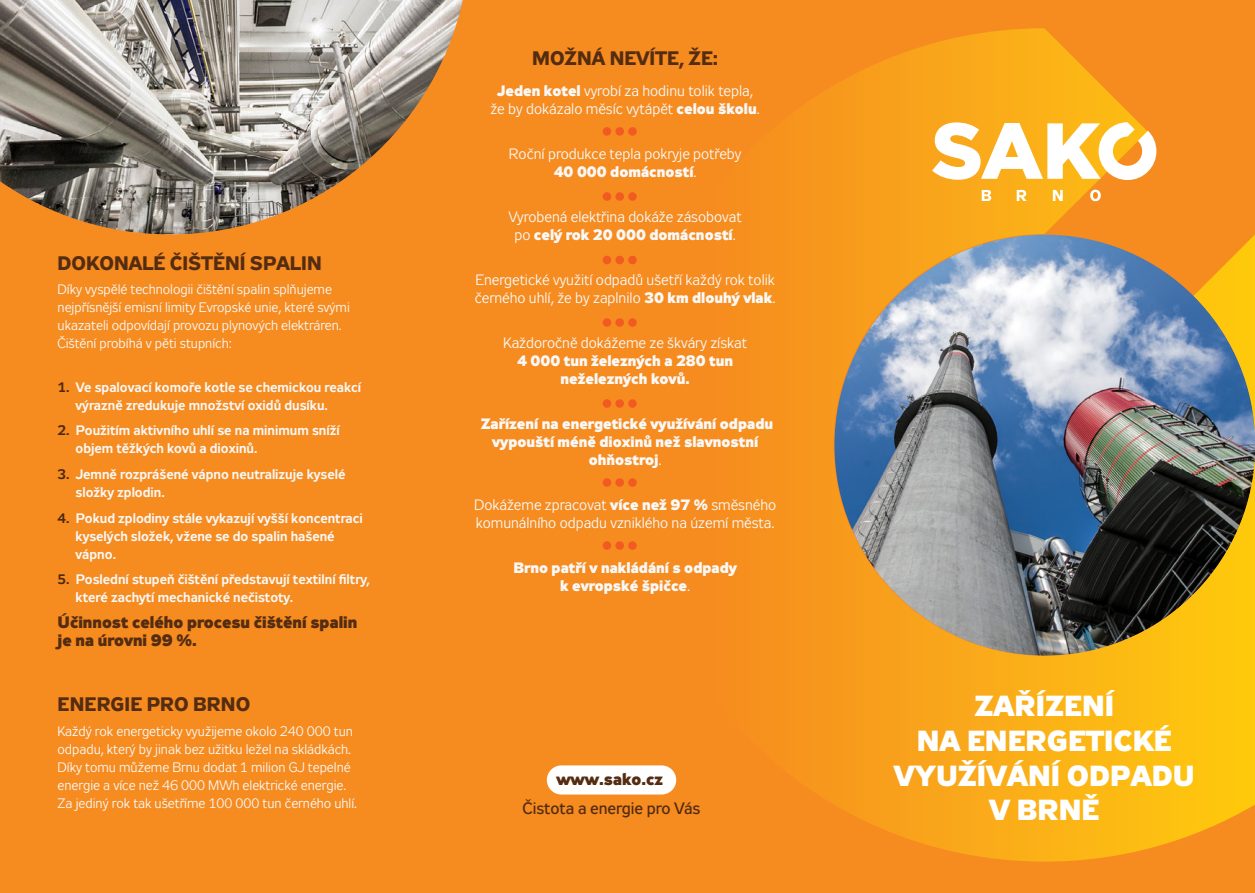
<style>
.page{position:relative;width:1255px;height:893px;background:#fff}
.page>*{position:absolute;margin:0;border:0;box-sizing:border-box;transform-origin:0 0}
.t1{font:700 28.95px/34.8px "Zeppelin 33";color:#fff;text-align:center}
.t2{font:700 19.5px "Zeppelin 32";color:#542c12}
.t3{font:700 16.5px/18px "Zeppelin 33";color:#542c12}
.t4{font:16.5px "Zeppelin 32";color:#542c12}
.t5{font:15px/18px "Zeppelin 31";color:#f8f8f7}
.t6{font:700 15px/18px "Zeppelin 33";color:#f8f8f7;text-align:center}
.t7{font:13.65px/18px "Zeppelin 31";color:#f8f8f7}
.t8{font:700 13.65px/18px "Zeppelin 31";color:#f8f8f7}
.s1{color:#4b260e}
.s2{font-family:"Zeppelin 33";font-weight:700}
.s3{font-family:"Zeppelin 31";font-weight:400}
</style>
<div class="page">
<div style="left:0;top:0;width:1254px;height:893px;background:#f68b1f"></div>
<svg style="left:627px;top:28px;width:627px;height:834px;background:#d4943c"></svg>
<div style="left:547px;top:765px;width:129px;height:29px;background:#fff;border-radius:15px"></div>
<div style="left:602px;top:127px;width:9px;height:9px;background:#f15a21;border-radius:50%"></div>
<div style="left:615px;top:127px;width:9px;height:9px;background:#f15a21;border-radius:50%"></div>
<div style="left:628px;top:127px;width:8px;height:9px;background:#f15a21;border-radius:50%"></div>
<div style="left:602px;top:192px;width:9px;height:9px;background:#f15a21;border-radius:50%"></div>
<div style="left:615px;top:192px;width:9px;height:9px;background:#f15a21;border-radius:50%"></div>
<div style="left:628px;top:192px;width:8px;height:9px;background:#f15a21;border-radius:50%"></div>
<div style="left:602px;top:256px;width:9px;height:8px;background:#f15a21;border-radius:50%"></div>
<div style="left:615px;top:256px;width:9px;height:8px;background:#f15a21;border-radius:50%"></div>
<div style="left:628px;top:256px;width:8px;height:8px;background:#f15a21;border-radius:50%"></div>
<div style="left:602px;top:318px;width:9px;height:9px;background:#f15a21;border-radius:50%"></div>
<div style="left:615px;top:318px;width:9px;height:9px;background:#f15a21;border-radius:50%"></div>
<div style="left:628px;top:318px;width:8px;height:9px;background:#f15a21;border-radius:50%"></div>
<div style="left:602px;top:399px;width:9px;height:9px;background:#f15a21;border-radius:50%"></div>
<div style="left:615px;top:399px;width:9px;height:9px;background:#f15a21;border-radius:50%"></div>
<div style="left:628px;top:399px;width:8px;height:9px;background:#f15a21;border-radius:50%"></div>
<div style="left:602px;top:478px;width:9px;height:9px;background:#f15a21;border-radius:50%"></div>
<div style="left:615px;top:478px;width:9px;height:9px;background:#f15a21;border-radius:50%"></div>
<div style="left:628px;top:478px;width:8px;height:9px;background:#f15a21;border-radius:50%"></div>
<div style="left:602px;top:541px;width:9px;height:9px;background:#f15a21;border-radius:50%"></div>
<div style="left:615px;top:541px;width:9px;height:9px;background:#f15a21;border-radius:50%"></div>
<div style="left:628px;top:541px;width:8px;height:9px;background:#f15a21;border-radius:50%"></div>
<img style="left:0;top:0;width:463px;height:234px">
<svg style="left:932px;top:122px;width:224px;height:58px"></svg>
<svg style="left:981px;top:190px;width:10px;height:11px"></svg>
<svg style="left:1016px;top:190px;width:10px;height:11px"></svg>
<svg style="left:1052px;top:190px;width:10px;height:11px"></svg>
<svg style="left:1090px;top:190px;width:10px;height:11px"></svg>
<h2 class="t2" style="left:58px;top:252px;width:266px">DOKONALÉ ČIŠTĚNÍ SPALIN</h2>
<p class="t7" style="left:58px;top:282px;width:294px">Díky vyspělé technologii čištění spalin splňujeme nejpřísnější emisní limity Evropské unie, které svými ukazateli odpovídají provozu plynových elektráren.<br>Čištění probíhá v pěti stupních:</p>
<p class="t8" style="left:76px;top:379px;width:287px;text-indent:-18px"><span class="s1">1.</span> Ve spalovací komoře kotle se chemickou reakcí výrazně zredukuje množství oxidů dusíku.</p>
<p class="t8" style="left:76px;top:423px;width:266px;text-indent:-18px"><span class="s1">2.</span> Použitím aktivního uhlí se na minimum sníží objem těžkých kovů a dioxinů.</p>
<p class="t8" style="left:76px;top:466px;width:271px;text-indent:-18px"><span class="s1">3.</span> Jemně rozprášené vápno neutralizuje kyselé složky zplodin.</p>
<p class="t8" style="left:76px;top:510px;width:289px;text-indent:-18px"><span class="s1">4.</span> Pokud zplodiny stále vykazují vyšší koncentraci kyselých složek, vžene se do spalin hašené vápno.</p>
<p class="t8" style="left:76px;top:572px;width:296px;text-indent:-18px"><span class="s1">5.</span> Poslední stupeň čištění představují textilní filtry, které zachytí mechanické nečistoty.</p>
<p class="t3" style="left:58px;top:614px;width:301px">Účinnost celého procesu čištění spalin je na úrovni 99 %.</p>
<h2 class="t2" style="left:58px;top:693px;width:194px">ENERGIE PRO BRNO</h2>
<p class="t7" style="left:58px;top:723px;width:301px">Každý rok energeticky využijeme okolo 240 000 tun odpadu, který by jinak bez užitku ležel na skládkách.<br>Díky tomu můžeme Brnu dodat 1 milion GJ tepelné energie a více než 46 000 MWh elektrické energie.<br>Za jediný rok tak ušetříme 100 000 tun černého uhlí.</p>
<h2 class="t2" style="left:532px;top:47px;width:187px">MOŽNÁ NEVÍTE, ŽE:</h2>
<p class="t5" style="left:490px;top:84px;width:271px;text-align:center"><span class="s2">Jeden kotel</span> vyrobí za hodinu tolik tepla, že by dokázalo měsíc vytápět <span class="s2">celou školu</span>.</p>
<p class="t5" style="left:509px;top:147px;width:234px">Roční produkce tepla pokryje potřeby</p>
<p class="t6" style="left:553px;top:164px;width:144px">40 000 domácností<span class="s3">.</span></p>
<p class="t5" style="left:508px;top:210px;width:234px">Vyrobená elektřina dokáže zásobovat</p>
<p class="t6" style="left:514px;top:227px;width:223px"><span class="s3">po</span> celý rok 20 000 domácností<span class="s3">.</span></p>
<p class="t5" style="left:475px;top:273px;width:302px">Energetické využití odpadů ušetří každý rok tolik černého uhlí, že by zaplnilo <span class="s2">30 km dlouhý vlak</span>.</p>
<p class="t5" style="left:503px;top:336px;width:245px">Každoročně dokážeme ze škváry získat</p>
<p class="t6" style="left:517px;top:353px;width:217px">4 000 tun železných a 280 tun neželezných kovů.</p>
<p class="t6" style="left:480px;top:416px;width:294px">Zařízení na energetické využívání odpadu vypouští méně dioxinů než slavnostní ohňostroj<span class="s3">.</span></p>
<p class="t5" style="left:474px;top:498px;width:303px">Dokážeme zpracovat <span class="s2">více než 97 %</span> směsného komunálního odpadu vzniklého na území města.</p>
<p class="t6" style="left:513px;top:560px;width:225px">Brno patří v nakládání s odpady k evropské špičce<span class="s3">.</span></p>
<p class="t3" style="left:556px;top:771px;width:108px">www.sako.cz</p>
<p class="t4" style="left:522px;top:800px;width:179px">Čistota a energie pro Vás</p>
<h1 class="t1" style="left:894px;top:690px;width:302px">ZAŘÍZENÍ<br>NA ENERGETICKÉ<br>VYUŽÍVÁNÍ ODPADU<br>V BRNĚ</h1>
</div>
